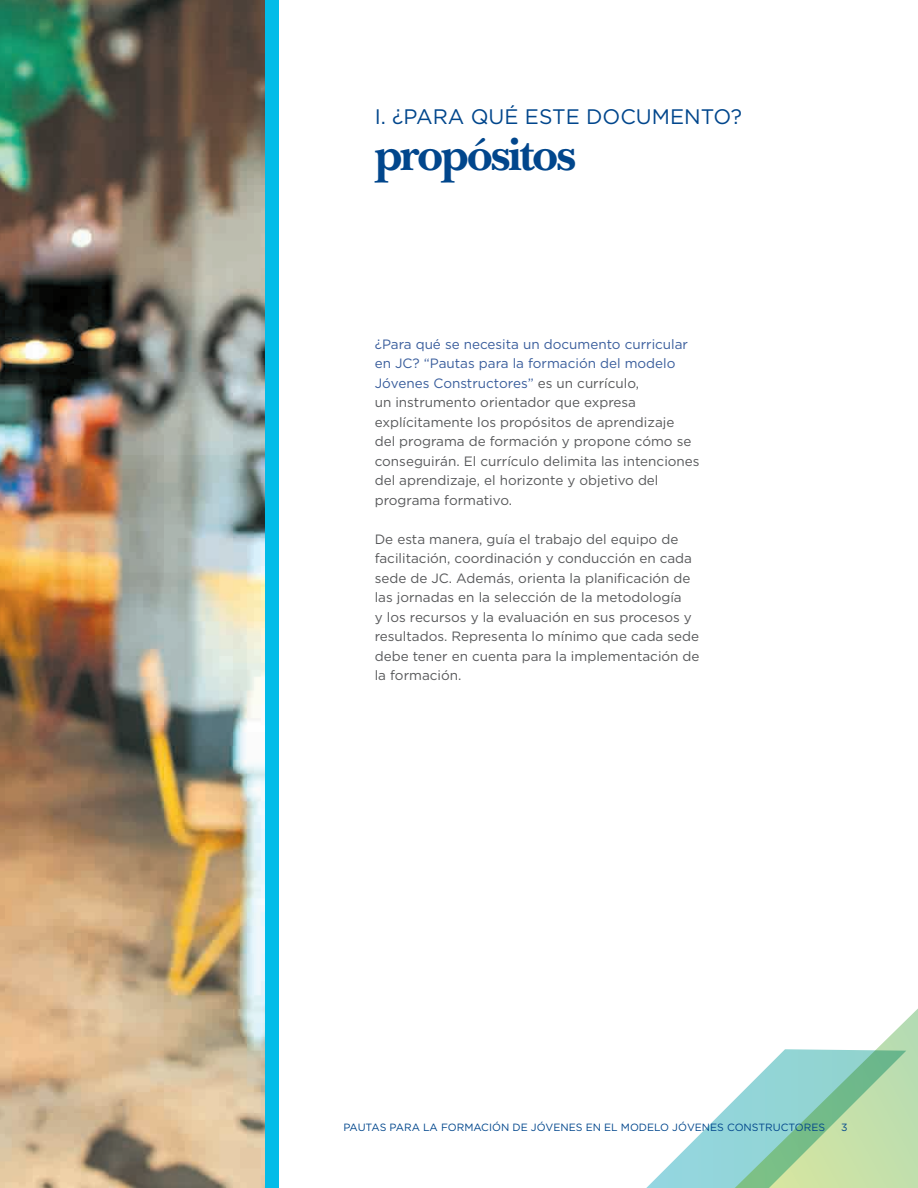
<style>
.page{position:relative;width:918px;height:1188px;background:#fff}
.page>*{position:absolute;margin:0;border:0;box-sizing:border-box;transform-origin:0 0}
.Title_32pt{font:700 48px "New Baskerville Std";letter-spacing:-.05em;color:#01468c}
.t1{font:21px "Gotham";color:#01468c}
.t2{font:13.5px/19.5px "Gotham";color:#57585a}
.t3{font:10.5px "Gotham";color:#01468c}
.s1{color:#395d9c}
</style>
<div class="page">
<svg style="left:877px;top:1008px;width:41px;height:180px"></svg>
<svg style="left:646px;top:1049px;width:260px;height:139px"></svg>
<img style="left:0;top:0;width:266px;height:1188px">
<div style="left:266px;top:0;width:13px;height:1188px;background:#02bce8"></div>
<p class="t1" style="left:375px;top:105px;width:369px">I. ¿PARA QUÉ ESTE DOCUMENTO?</p>
<p class="Title_32pt" style="left:375px;top:126px;width:203px">propósitos</p>
<p class="t2" style="left:375px;top:334px;width:326px"><span class="s1">¿Para qué se necesita un documento curricular en JC? “Pautas para la formación del modelo Jóvenes Constructores”</span> es un currículo,<br>un instrumento orientador que expresa explícitamente los propósitos de aprendizaje<br>del programa de formación y propone cómo se conseguirán. El currículo delimita las intenciones del aprendizaje, el horizonte y objetivo del programa formativo.</p>
<p class="t2" style="left:375px;top:529px;width:326px">De esta manera, guía el trabajo del equipo de facilitación, coordinación y conducción en cada sede de JC. Además, orienta la planificación de las jornadas en la selección de la metodología<br>y los recursos y la evaluación en sus procesos y resultados. Representa lo mínimo que cada sede debe tener en cuenta para la implementación de la formación.</p>
<p class="t3" style="left:343px;top:1121px;width:483px">PAUTAS PARA LA FORMACIÓN DE JÓVENES EN EL MODELO JÓVENES CONSTRUCTORES</p>
<p class="t3" style="left:841px;top:1121px;width:8px">3</p>
</div>
